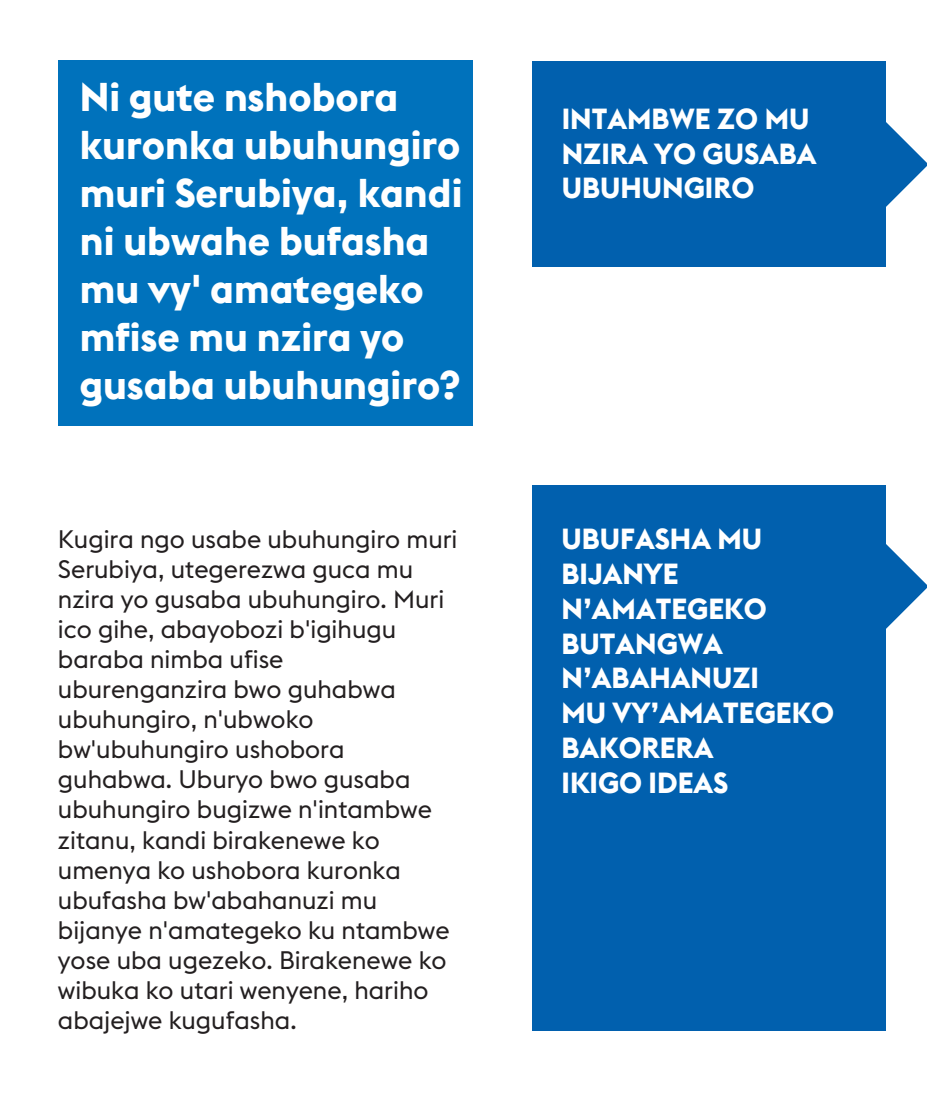
<style>
.page{position:relative;width:927px;height:1095px;background:#fff}
.page>*{position:absolute;margin:0;border:0;box-sizing:border-box;transform-origin:0 0}
.t1{font:700 40px/48px "Euclid Flex";color:#fff}
.t2{font:700 29px/34.8px "Euclid Flex";color:#fff}
.t3{font:25px/30px "Euclid Flex";color:#231f20}
</style>
<div class="page">
<div style="left:532px;top:61px;width:353px;height:206px;background:#0160ae"></div>
<div style="left:532px;top:485px;width:353px;height:545px;background:#0160ae"></div>
<div style="left:58px;top:61px;width:414px;height:365px;background:#0072bc"></div>
<svg style="left:885px;top:544px;width:41px;height:85px"></svg>
<svg style="left:885px;top:122px;width:41px;height:85px"></svg>
<h1 class="t1" style="left:80px;top:72px;width:384px">Ni gute nshobora kuronka ubuhungiro muri Serubiya, kandi ni ubwahe bufasha mu vy' amategeko mfise mu nzira yo gusaba ubuhungiro?</h1>
<p class="t3" style="left:58px;top:525px;width:401px">Kugira ngo usabe ubuhungiro muri<br>Serubiya, utegerezwa guca mu nzira yo gusaba ubuhungiro. Muri ico gihe, abayobozi b'igihugu baraba nimba ufise uburenganzira bwo guhabwa ubuhungiro, n'ubwoko bw'ubuhungiro ushobora guhabwa. Uburyo bwo gusaba ubuhungiro bugizwe n'intambwe zitanu, kandi birakenewe ko umenya ko ushobora kuronka ubufasha bw'abahanuzi mu bijanye n'amategeko ku ntambwe yose uba ugezeko. Birakenewe ko wibuka ko utari wenyene, hariho abajejwe kugufasha.</p>
<p class="t2" style="left:561px;top:101px;width:256px">INTAMBWE ZO MU<br>NZIRA YO GUSABA<br>UBUHUNGIRO</p>
<p class="t2" style="left:561px;top:521px;width:274px">UBUFASHA MU<br>BIJANYE<br>N’AMATEGEKO<br>BUTANGWA<br>N’ABAHANUZI<br>MU VY’AMATEGEKO<br>BAKORERA<br>IKIGO IDEAS</p>
</div>
